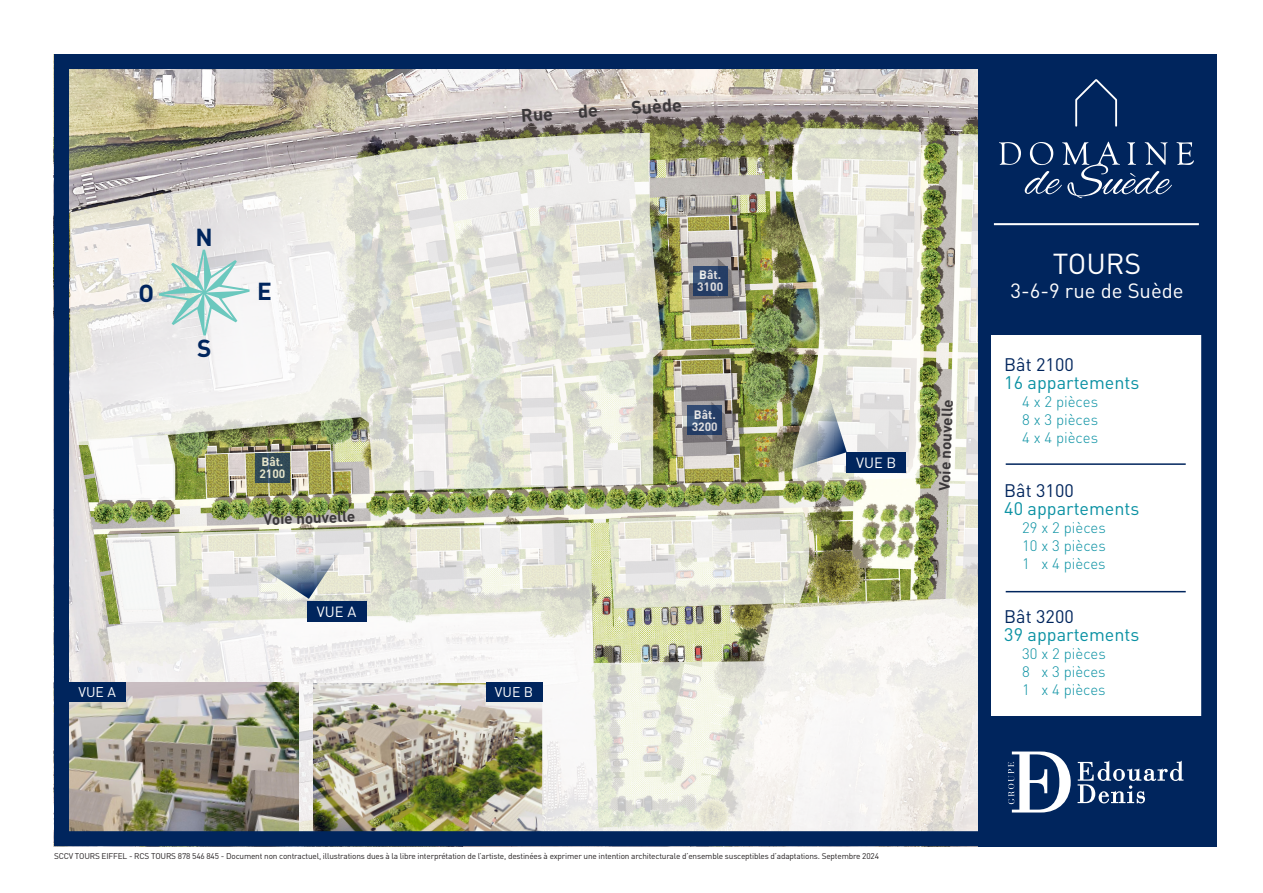
<style>
.page{position:relative;width:1263px;height:893px;background:#fff}
.page>*{position:absolute;margin:0;border:0;box-sizing:border-box;transform-origin:0 0}
.t1{font:28.5px "DINOT";color:#fff}
.t2{font:700 24.3px "DINOT";color:#00255d}
.t3{font:20.4px "DINOT";color:#fff}
.t4{font:18px "DINOT";color:#0a91a3}
.t5{font:18px "DINOT";color:#00255d}
.t6{font:700 18px "DINOT";color:#3b383a}
.t7{font:700 15.15px "DINOT";color:#3b383a}
.t8{font:300 15px/18px "DINOT";color:#0a91a3}
.t9{font:14.55px "DINOT";color:#fff}
.t10{font:13.95px "DINOT";color:#fff}
.t11{font:700 12px/12px "DINOT";color:#fff}
.t12{font:8.25px "DINOT";letter-spacing:-.02em;color:#231f20}
</style>
<div class="page">
<img style="left:53px;top:54px;width:925px;height:792px">
<svg style="left:70px;top:133px;width:592px;height:367px;background:#d4d1c7"></svg>
<svg style="left:88px;top:435px;width:19px;height:65px"></svg>
<img style="left:107px;top:134px;width:1110px;height:699px">
<svg style="left:609px;top:513px;width:202px;height:96px;background:#e1e1d4"></svg>
<svg style="left:791px;top:127px;width:130px;height:354px"></svg>
<svg style="left:921px;top:132px;width:37px;height:2px"></svg>
<svg style="left:159px;top:250px;width:91px;height:86px"></svg>
<div style="left:307px;top:601px;width:59px;height:20px;background:#00255d"></div>
<div style="left:847px;top:452px;width:59px;height:21px;background:#00255d"></div>
<img style="left:70px;top:682px;width:228px;height:148px">
<img style="left:313px;top:683px;width:229px;height:147px">
<div style="left:69px;top:682px;width:56px;height:20px;background:#00255d"></div>
<div style="left:486px;top:682px;width:56px;height:20px;background:#00255d"></div>
<div style="left:978px;top:54px;width:238px;height:792px;background:#00255d"></div>
<svg style="left:1075px;top:79px;width:43px;height:48px"></svg>
<svg style="left:999px;top:142px;width:195px;height:56px"></svg>
<hr style="left:994px;top:223px;width:205px;height:2px;background:#fff">
<div style="left:991px;top:335px;width:212px;height:380px;background:#fff"></div>
<div style="left:54px;top:54px;width:1162px;height:792px;border:15px solid #00255d"></div>
<svg style="left:693px;top:266px;width:34px;height:30px"></svg>
<div style="left:255px;top:453px;width:34px;height:29px;background:#314b57"></div>
<svg style="left:688px;top:405px;width:34px;height:30px"></svg>
<hr style="left:1006px;top:463px;width:180px;height:2px;background:#00255d">
<hr style="left:1006px;top:591px;width:180px;height:1px;background:#00255d">
<img style="left:772px;top:379px;width:77px;height:98px">
<svg style="left:245px;top:532px;width:107px;height:69px;background:#d4d6d4"></svg>
<svg style="left:1077px;top:760px;width:106px;height:43px"></svg>
<svg style="left:1008px;top:751px;width:63px;height:61px"></svg>
<svg style="left:522px;top:109px;width:31px;height:13px"></svg>
<svg style="left:578px;top:105px;width:19px;height:13px"></svg>
<p class="t2" style="left:196px;top:221px;width:19px">N</p>
<p class="t2" style="left:138px;top:277px;width:17px">O</p>
<p class="t2" style="left:257px;top:276px;width:16px">E</p>
<p class="t2" style="left:197px;top:333px;width:16px">S</p>
<h3 class="t11" style="left:259px;top:455px;width:28px">Bât.<br>2100</h3>
<p class="t7" style="left:263px;top:510px;width:93px;rotate:-2deg">Voie nouvelle</p>
<p class="t9" style="left:317px;top:602px;width:41px">VUE A</p>
<p class="t10" style="left:78px;top:683px;width:39px">VUE A</p>
<p class="t10" style="left:495px;top:683px;width:40px">VUE B</p>
<p class="t6" style="left:630px;top:96px;width:52px;rotate:-4deg">Suède</p>
<h3 class="t11" style="left:697px;top:269px;width:28px">Bât.<br>3100</h3>
<h3 class="t11" style="left:692px;top:408px;width:28px">Bât.<br>3200</h3>
<p class="t9" style="left:856px;top:454px;width:42px">VUE B</p>
<p class="t7" style="left:934px;top:490px;width:93px;rotate:-88deg">Voie nouvelle</p>
<p class="t1" style="left:1053px;top:246px;width:90px">TOURS</p>
<p class="t3" style="left:1010px;top:278px;width:175px">3-6-9 rue de Suède</p>
<p class="t5" style="left:1004px;top:353px;width:71px">Bât 2100</p>
<p class="t4" style="left:1004px;top:371px;width:137px">16 appartements</p>
<p class="t8" style="left:1022px;top:392px;width:77px">4 x 2 pièces</p>
<p class="t8" style="left:1022px;top:410px;width:77px">8 x 3 pièces</p>
<p class="t8" style="left:1022px;top:428px;width:77px">4 x 4 pièces</p>
<p class="t5" style="left:1004px;top:479px;width:71px">Bât 3100</p>
<p class="t4" style="left:1004px;top:497px;width:137px">40 appartements</p>
<p class="t8" style="left:1022px;top:518px;width:85px">29 x 2 pièces</p>
<p class="t8" style="left:1022px;top:536px;width:85px">10 x 3 pièces</p>
<p class="t8" style="left:1022px;top:554px;width:85px">1 x 4 pièces</p>
<p class="t5" style="left:1004px;top:605px;width:71px">Bât 3200</p>
<p class="t4" style="left:1004px;top:623px;width:137px">39 appartements</p>
<p class="t8" style="left:1022px;top:644px;width:85px">30 x 2 pièces</p>
<p class="t8" style="left:1022px;top:662px;width:85px">8 x 3 pièces<br>1 x 4 pièces</p>
<p class="t12" style="left:54px;top:851px;width:826px">SCCV TOURS EIFFEL - RCS TOURS 878 546 845 - Document non contractuel, illustrations dues à la libre interprétation de l’artiste, destinées à exprimer une intention architecturale d’ensemble susceptibles d’adaptations. Septembre 2024</p>
</div>
